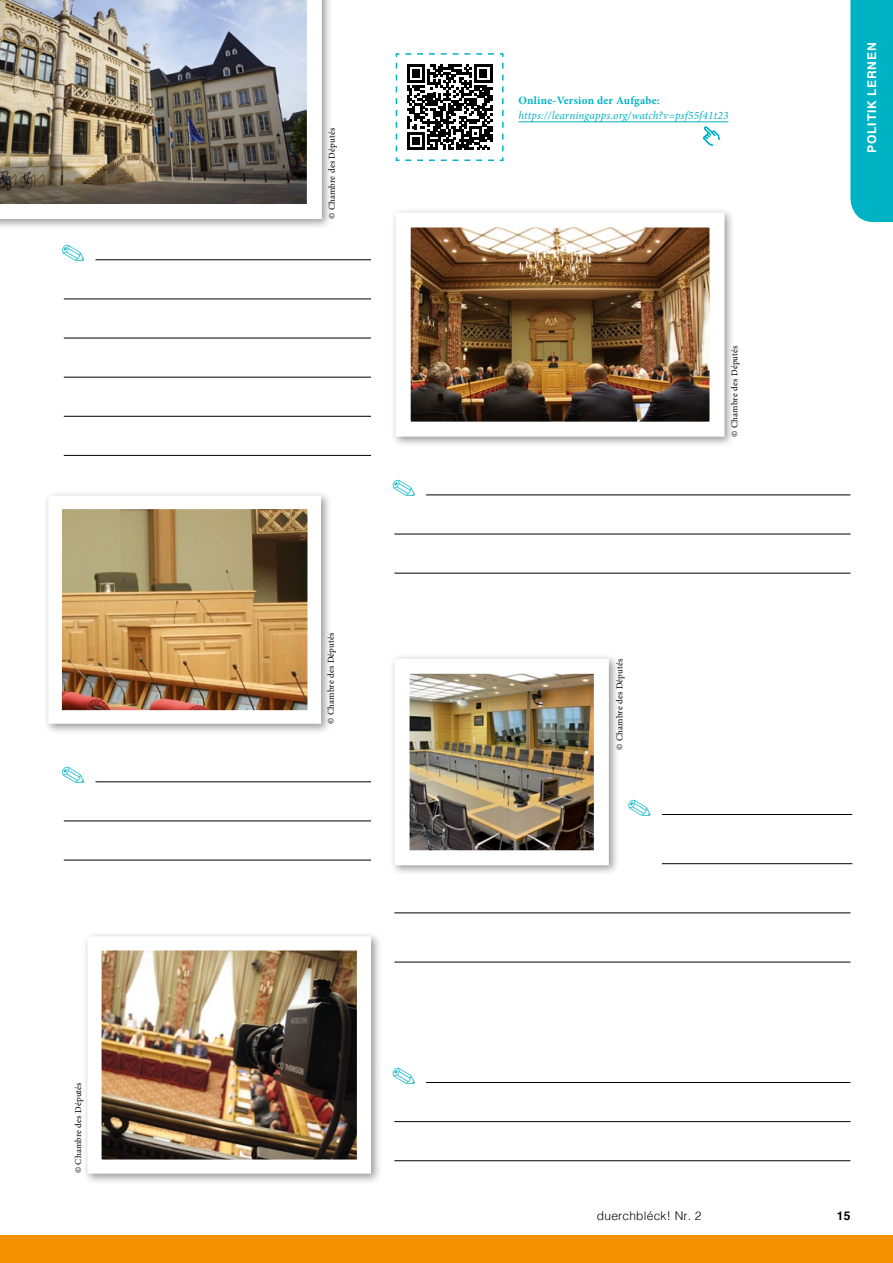
<style>
.page{position:relative;width:893px;height:1263px;background:#fff}
.page>*{position:absolute;margin:0;border:0;box-sizing:border-box;transform-origin:0 0}
.t1{font:300 12px "Helvetica";letter-spacing:.02em;color:#000}
.t2{font:700 12px "Helvetica";letter-spacing:.065em;color:#fff}
.t3{font:700 12px "Helvetica";color:#000}
.t4{font:italic 11.25px "Minion Pro";letter-spacing:.015em;color:#00b3c4}
.t5{font:700 11.25px "Minion Pro";letter-spacing:.02em;color:#00b3c4}
.t6{font:9px "Minion Pro";letter-spacing:.015em;color:#000}
</style>
<div class="page">
<hr style="left:64px;top:299px;width:307px;height:1px;background:#000">
<hr style="left:64px;top:338px;width:307px;height:1px;background:#000">
<hr style="left:64px;top:377px;width:307px;height:1px;background:#000">
<hr style="left:64px;top:416px;width:307px;height:1px;background:#000">
<hr style="left:64px;top:455px;width:307px;height:1px;background:#000">
<hr style="left:394px;top:534px;width:456px;height:1px;background:#000">
<hr style="left:394px;top:573px;width:456px;height:1px;background:#000">
<hr style="left:64px;top:821px;width:307px;height:1px;background:#000">
<hr style="left:64px;top:860px;width:307px;height:1px;background:#000">
<hr style="left:394px;top:913px;width:456px;height:1px;background:#000">
<hr style="left:394px;top:1121px;width:456px;height:1px;background:#000">
<hr style="left:394px;top:962px;width:456px;height:1px;background:#000">
<hr style="left:394px;top:1160px;width:456px;height:1px;background:#000">
<hr style="left:95px;top:260px;width:276px;height:1px;background:#000">
<hr style="left:95px;top:781px;width:276px;height:1px;background:#000">
<hr style="left:426px;top:495px;width:424px;height:1px;background:#000">
<hr style="left:662px;top:814px;width:190px;height:1px;background:#000">
<hr style="left:662px;top:863px;width:190px;height:1px;background:#000">
<hr style="left:426px;top:1082px;width:424px;height:1px;background:#000">
<div style="left:0;top:0;width:333px;height:230px;background:#f8f8f8"></div>
<img style="left:0;top:0;width:329px;height:226px">
<div style="left:390px;top:207px;width:345px;height:241px;background:#f8f8f8"></div>
<img style="left:394px;top:211px;width:337px;height:233px">
<div style="left:43px;top:490px;width:289px;height:245px;background:#f5f5f5"></div>
<img style="left:49px;top:496px;width:279px;height:234px">
<div style="left:389px;top:653px;width:231px;height:223px;background:#f7f7f7"></div>
<img style="left:395px;top:658px;width:221px;height:214px">
<div style="left:82px;top:931px;width:300px;height:254px;background:#f7f7f7"></div>
<img style="left:87px;top:936px;width:291px;height:245px">
<div style="left:0;top:1235px;width:893px;height:28px;background:#f39100"></div>
<svg style="left:395px;top:53px;width:109px;height:108px"></svg>
<svg style="left:703px;top:126px;width:17px;height:20px"></svg>
<hr style="left:518px;top:122px;width:210px;height:1px;background:#00b3c4">
<div style="left:850px;top:0;width:43px;height:222px;background:#00b3c4"></div>
<p class="t6" style="left:72px;top:1173px;width:92px;rotate:-90deg">© Chambre des Députés</p>
<p class="t6" style="left:326px;top:219px;width:92px;rotate:-90deg">© Chambre des Députés</p>
<p class="t6" style="left:325px;top:724px;width:92px;rotate:-90deg">© Chambre des Députés</p>
<p class="t5" style="left:518px;top:92px;width:143px">Online-Version der Aufgabe:</p>
<p class="t4" style="left:518px;top:108px;width:211px">https://learningapps.org/watch?v=psf55f41t23</p>
<p class="t6" style="left:613px;top:750px;width:92px;rotate:-90deg">© Chambre des Députés</p>
<p class="t6" style="left:728px;top:437px;width:92px;rotate:-90deg">© Chambre des Députés</p>
<h1 class="t2" style="left:862px;top:153px;width:112px;rotate:-90deg">POLITIK LERNEN</h1>
<h1 class="t1" style="left:597px;top:1205px;width:106px">duerchbléck! Nr. 2</h1>
<h1 class="t3" style="left:837px;top:1206px;width:15px">15</h1>
</div>
